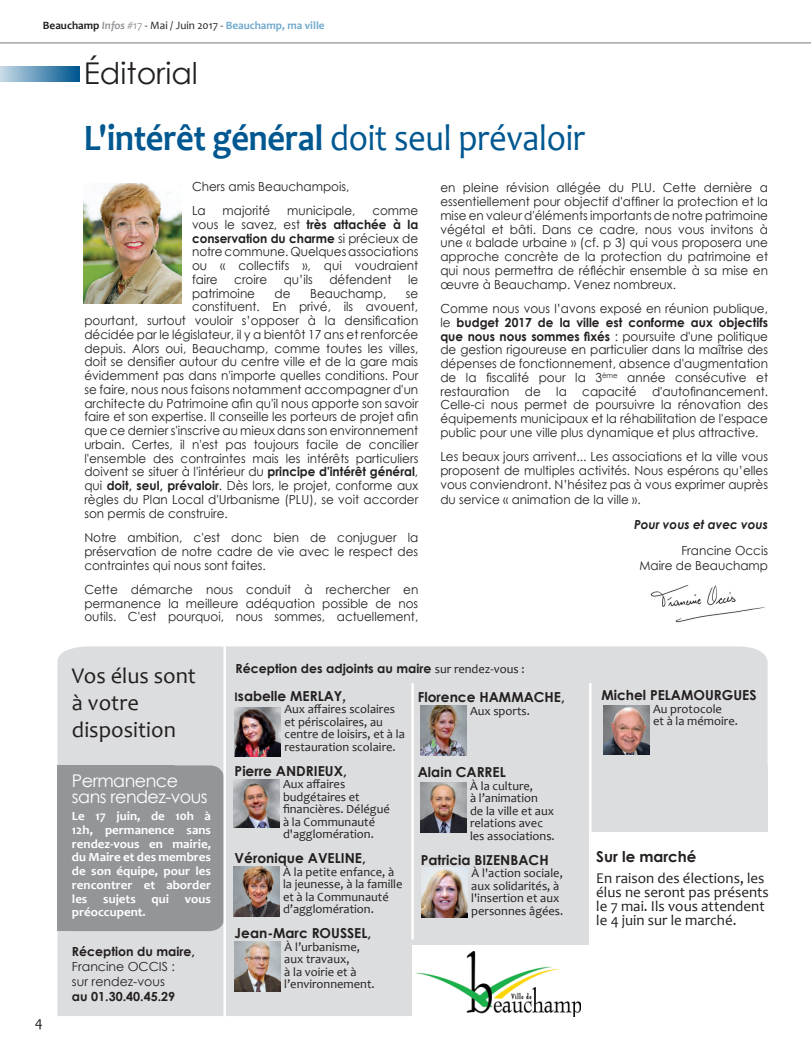
<style>
.page{position:relative;width:811px;height:1059px;background:#fff}
.page>*{position:absolute;margin:0;border:0;box-sizing:border-box;transform-origin:0 0}
.t1{font:37.5px "Candara";letter-spacing:-.01em;color:#015891;scale:.92 1}
.t2{font:30px "Century Gothic";color:#231f20}
.t3{font:22.5px/27px "Candara";color:#231f20}
.t4{font:17.5px/16.2px "Century Gothic";letter-spacing:-.03em;color:#fff}
.t5{font:15px/13.8px "Candara";color:#231f20}
.t6{font:700 15px "Century Gothic";color:#231f20}
.t7{font:700 13.75px "Century Gothic";color:#231f20}
.t8{font:12.5px/13.8px "Century Gothic";color:#231f20;text-align:justify;scale:.96 1}
.t9{font:12.5px/12.5px "Candara";color:#231f20}
.t10{font:700 12.5px/13.8px "Candara";color:#fff;text-align:justify;scale:1.04 1}
.t11{font:700 12.5px "Century Gothic";color:#231f20}
.t12{font:12.5px/15px "Century Gothic";color:#231f20}
.t13{font:italic 700 12.5px "Century Gothic";color:#231f20;scale:.96 1}
.t14{font:700 11.25px "Candara";color:#70a9ce}
.s1{color:#231f20}
.s2{font-style:italic;color:#939598}
.s3{font-weight:400;color:#939598}
.s4{font-weight:400;color:#231f20}
.s5{font-weight:700}
.s6{font-family:"Candara";font-weight:400}
.s7{font-size:11.88px}
</style>
<div class="page">
<hr style="left:0;top:42px;width:811px;height:2px;background:#939598">
<div style="left:57px;top:646px;width:710px;height:370px;background:#dcdddf"></div>
<div style="left:591px;top:766px;width:176px;height:173px;background:#dcdddf"></div>
<div style="left:84px;top:184px;width:97px;height:123px;background:linear-gradient(to right,#fff,#fff)"></div>
<img style="left:84px;top:184px;width:97px;height:119px">
<img style="left:650px;top:585px;width:115px;height:38px">
<div style="left:412px;top:945px;width:363px;height:114px;background:#fff"></div>
<div style="left:589px;top:832px;width:205px;height:116px;background:#fff"></div>
<hr style="left:411px;top:683px;width:3px;height:256px;background:#fff">
<hr style="left:589px;top:683px;width:2px;height:256px;background:#fff">
<div style="left:57px;top:765px;width:168px;height:166px;background:#939598;border-radius:15px"></div>
<hr style="left:223px;top:646px;width:3px;height:377px;background:#fff">
<img style="left:415px;top:951px;width:166px;height:65px">
<div style="left:57px;top:765px;width:118px;height:166px;background:#939598"></div>
<div style="left:0;top:66px;width:79px;height:16px;background:linear-gradient(to right,#c9dbe7,#00568f)"></div>
<img style="left:235px;top:707px;width:46px;height:50px">
<img style="left:420px;top:706px;width:46px;height:49px">
<img style="left:420px;top:783px;width:46px;height:49px">
<img style="left:422px;top:868px;width:46px;height:49px">
<img style="left:603px;top:705px;width:46px;height:50px">
<img style="left:233px;top:779px;width:46px;height:49px">
<img style="left:233px;top:867px;width:46px;height:49px">
<img style="left:235px;top:942px;width:46px;height:49px">
<p class="t14" style="left:43px;top:18px;width:283px"><span class="s1">Beauchamp</span> <span class="s2">Infos</span> <span class="s3">#17</span> <span class="s4">- Mai / Juin 2017 -</span> Beauchamp, ma ville</p>
<h2 class="t2" style="left:84px;top:52px;width:115px">Éditorial</h2>
<h1 class="t1" style="left:84px;top:114px;width:546px"><span class="s5">L'intérêt général</span> doit seul prévaloir</h1>
<p class="t8" style="left:192px;top:174px;width:166px;line-height:24.4px">Chers amis Beauchampois,<br>La</p>
<p class="t8" style="left:440px;top:181px;width:343px">en pleine révision allégée du PLU. Cette dernière a essentiellement pour objectif d'affiner la protection et la mise en valeur d'éléments importants de notre patrimoine végétal et bâti. Dans ce cadre, nous vous invitons à une « balade urbaine » (cf. p 3) qui vous proposera une approche concrète de la protection du patrimoine et qui nous permettra de réfléchir ensemble à sa mise en œuvre à Beauchamp. Venez nombreux.</p>
<p class="t8" style="left:440px;top:301px;width:343px">Comme nous vous l’avons exposé en réunion publique, le <span class="s5">budget 2017 de la ville est conforme aux objectifs que nous nous sommes fixés</span> : poursuite d'une politique de gestion rigoureuse en particulier dans la maîtrise des dépenses de fonctionnement, absence d'augmentation de la fiscalité pour la 3<sup>ème</sup> année consécutive et restauration de la capacité d'autofinancement.<br>Celle-ci nous permet de poursuivre la rénovation des équipements municipaux et la réhabilitation de l'espace public pour une ville plus dynamique et plus attractive.</p>
<p class="t8" style="left:440px;top:450px;width:343px">Les beaux jours arrivent... Les associations et la ville vous proposent de multiples activités. Nous espérons qu’elles vous conviendront. N’hésitez pas à vous exprimer auprès</p>
<p class="t8" style="left:440px;top:492px;width:210px">du service « animation de la ville ».</p>
<p class="t13" style="left:634px;top:515px;width:141px">Pour vous et avec vous</p>
<p class="t8" style="left:639px;top:543px;width:135px;line-height:15px;text-align:right">Francine Occis<br>Maire de Beauchamp</p>
<p class="t8" style="left:223px;top:203px;width:51px">majorité</p>
<p class="t8" style="left:287px;top:203px;width:73px">municipale,</p>
<p class="t8" style="left:192px;top:203px;width:237px;text-indent:180px">comme vous le savez, est <span class="s5">très attachée à la conservation du charme</span> si précieux de notre commune. Quelques associations ou « collectifs », qui voudraient faire</p>
<p class="t8" style="left:234px;top:272px;width:36px">croire</p>
<p class="t8" style="left:284px;top:272px;width:32px">qu’ils</p>
<p class="t8" style="left:329px;top:272px;width:66px">défendent</p>
<p class="t8" style="left:408px;top:272px;width:12px">le</p>
<p class="t8" style="left:192px;top:286px;width:67px">patrimoine</p>
<p class="t8" style="left:275px;top:286px;width:18px">de</p>
<p class="t8" style="left:310px;top:286px;width:81px">Beauchamp,</p>
<p class="t8" style="left:406px;top:286px;width:14px">se</p>
<p class="t8" style="left:192px;top:300px;width:237px">constituent. En privé, ils avouent,</p>
<p class="t8" style="left:84px;top:313px;width:349px">pourtant, surtout vouloir s’opposer à la densification</p>
<p class="t8" style="left:84px;top:327px;width:349px">décidée par le législateur, il y a bientôt 17 ans et renforcée</p>
<p class="t8" style="left:84px;top:341px;width:349px">depuis. Alors oui, Beauchamp, comme toutes les villes,</p>
<p class="t8" style="left:84px;top:355px;width:349px">doit se densifier autour du centre ville et de la gare mais</p>
<p class="t8" style="left:84px;top:368px;width:349px">évidemment pas dans n'importe quelles conditions. Pour</p>
<p class="t8" style="left:84px;top:382px;width:349px">se faire, nous nous faisons notamment accompagner d'un</p>
<p class="t8" style="left:84px;top:396px;width:349px">architecte du Patrimoine afin qu'il nous apporte son savoir</p>
<p class="t8" style="left:84px;top:410px;width:349px">faire et son expertise. Il conseille les porteurs de projet afin</p>
<p class="t8" style="left:84px;top:423px;width:349px">que ce dernier s'inscrive au mieux dans son environnement</p>
<p class="t8" style="left:84px;top:437px;width:349px">urbain. Certes, il n'est pas toujours facile de concilier</p>
<p class="t8" style="left:84px;top:451px;width:349px">l'ensemble des contraintes mais les intérêts particuliers</p>
<p class="t8" style="left:84px;top:465px;width:349px">doivent se situer à l'intérieur du <span class="s5">principe d'intérêt général</span>,</p>
<p class="t8" style="left:84px;top:478px;width:349px">qui <span class="s5">doit, seul, prévaloir</span>. Dès lors, le projet, conforme aux</p>
<p class="t8" style="left:84px;top:492px;width:349px">règles du Plan Local d'Urbanisme (PLU), se voit accorder</p>
<p class="t8" style="left:84px;top:506px;width:151px">son permis de construire.</p>
<p class="t8" style="left:84px;top:530px;width:349px">Notre ambition, c'est donc bien de conjuguer la préservation de notre cadre de vie avec le respect des contraintes qui nous sont faites.</p>
<p class="t8" style="left:84px;top:582px;width:349px">Cette démarche nous conduit à rechercher en permanence la meilleure adéquation possible de nos outils. C'est pourquoi, nous sommes, actuellement,</p>
<p class="t5" style="left:35px;top:1015px;width:9px">4</p>
<h3 class="t3" style="left:72px;top:662px;width:126px">Vos élus sont à votre disposition</h3>
<h3 class="t4" style="left:72px;top:772px;width:137px">Permanence sans rendez-vous</h3>
<p class="t10" style="left:72px;top:809px;width:135px">Le 17 juin, de 10h à 12h, permanence sans rendez-vous en mairie, du Maire et des membres de son équipe, pour les rencontrer et aborder les</p>
<p class="t10" style="left:103px;top:891px;width:33px">sujets</p>
<p class="t10" style="left:152px;top:891px;width:18px">qui</p>
<p class="t10" style="left:185px;top:891px;width:27px">vous</p>
<p class="t10" style="left:72px;top:905px;width:73px">préoccupent.</p>
<p class="t11" style="left:72px;top:942px;width:124px">Réception du maire,</p>
<p class="t12" style="left:72px;top:958px;width:104px">Francine OCCIS : sur rendez-vous</p>
<p class="t11" style="left:72px;top:987px;width:105px">au 01.30.40.45.29</p>
<p class="t11" style="left:236px;top:659px;width:290px">Réception des adjoints au maire <span class="s6">sur rendez-vous :</span></p>
<p class="t7" style="left:418px;top:687px;width:149px">Florence HAMMACHE,</p>
<p class="t9" style="left:470px;top:704px;width:61px">Aux sports.</p>
<p class="t7" style="left:235px;top:685px;width:113px"><span class="s7">I</span>sabelle MERLAY<span class="s6">,</span></p>
<p class="t9" style="left:284px;top:703px;width:122px">Aux affaires scolaires et périscolaires, au centre de loisirs, et à la restauration scolaire.</p>
<p class="t7" style="left:235px;top:760px;width:114px">Pierre ANDRIEUX,</p>
<p class="t9" style="left:283px;top:778px;width:108px">Aux affaires budgétaires et financières. Délégué à la Communauté d'agglomération.</p>
<p class="t7" style="left:235px;top:848px;width:133px">Véronique AVELINE,</p>
<p class="t9" style="left:283px;top:865px;width:121px">À la petite enfance, à la jeunesse, à la famille et à la Communauté d’agglomération.</p>
<p class="t7" style="left:235px;top:923px;width:138px">Jean-Marc ROUSSEL,</p>
<p class="t9" style="left:284px;top:940px;width:92px">À l’urbanisme, aux travaux,<br>à la voirie et à l’environnement.</p>
<p class="t7" style="left:418px;top:762px;width:89px">Alain CARREL</p>
<p class="t9" style="left:470px;top:779px;width:86px">À la culture,<br>à l’animation<br>de la ville et aux relations avec les associations.</p>
<p class="t7" style="left:421px;top:849px;width:129px">Patricia BIZENBACH</p>
<p class="t9" style="left:471px;top:867px;width:94px">À l'action sociale, aux solidarités, à l'insertion et aux personnes âgées.</p>
<p class="t7" style="left:601px;top:685px;width:157px">Michel PELAMOURGUES</p>
<p class="t9" style="left:653px;top:702px;width:86px">Au protocole<br>et à la mémoire.</p>
<p class="t6" style="left:596px;top:845px;width:102px">Sur le marché</p>
<p class="t5" style="left:596px;top:871px;width:174px">En raison des élections, les élus ne seront pas présents le 7 mai. Ils vous attendent le 4 juin sur le marché.</p>
</div>
